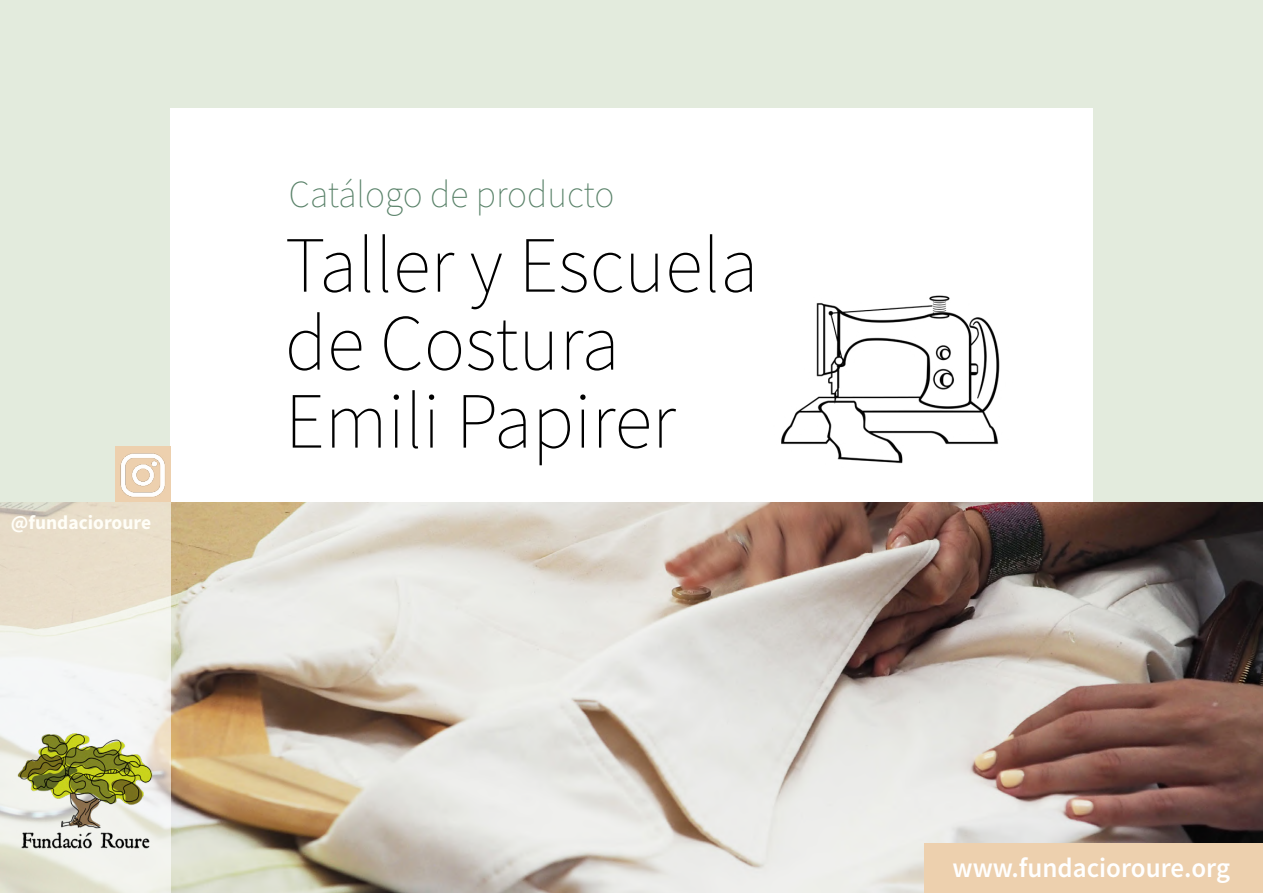
<style>
.page{position:relative;width:1263px;height:893px;background:#fff}
.page>*{position:absolute;margin:0;border:0;box-sizing:border-box;transform-origin:0 0}
.t1{font:200 79.5px/78px "Source Sans Pro";color:#000}
.t2{font:200 38.25px "Source Sans Pro";color:#588168}
.t3{font:600 27.6px "Source Sans Pro";color:#fff}
.t4{font:700 19.5px "Source Sans Pro";color:#fffef7}
</style>
<div class="page">
<div style="left:0;top:1px;width:1263px;height:892px;background:#e3ebdd"></div>
<img style="left:170px;top:502px;width:1093px;height:391px">
<div style="left:170px;top:108px;width:922px;height:394px;background:#fff"></div>
<svg style="left:0;top:502px;width:170px;height:391px"></svg>
<img style="left:6px;top:725px;width:158px;height:134px">
<img style="left:781px;top:295px;width:219px;height:169px">
<div style="left:115px;top:446px;width:55px;height:56px;background:#edd0ae"></div>
<img style="left:115px;top:453px;width:55px;height:54px">
<div style="left:925px;top:843px;width:338px;height:50px;background:#edd0ae"></div>
<p class="t4" style="left:11px;top:509px;width:142px">@fundacioroure</p>
<p class="t2" style="left:289px;top:171px;width:327px">Catálogo de producto</p>
<p class="t1" style="left:285px;top:227px;width:475px">Taller y Escuela de Costura<br>Emili Papirer</p>
<p class="t3" style="left:952px;top:850px;width:279px">www.fundacioroure.org</p>
</div>
